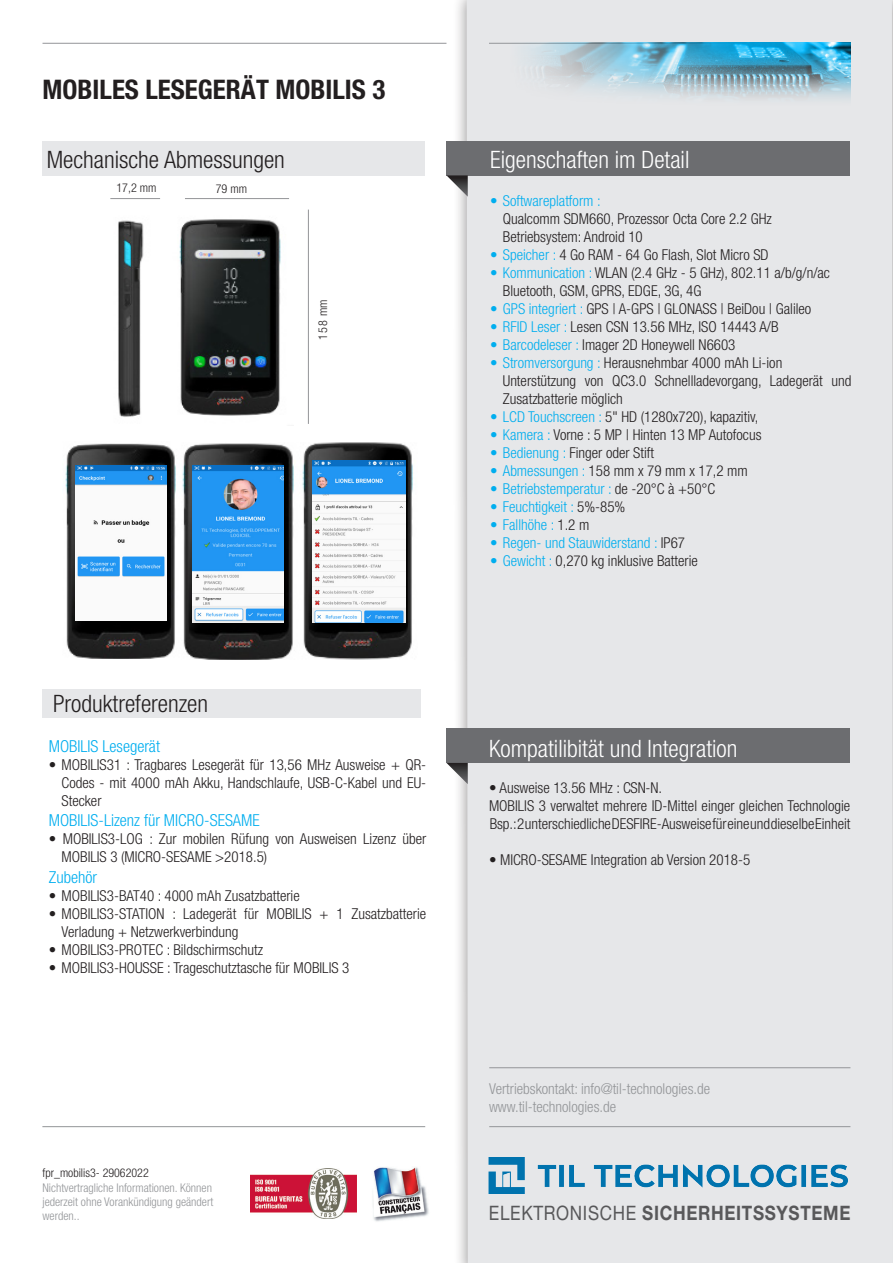
<style>
.page{position:relative;width:893px;height:1263px;background:#fff}
.page>*{position:absolute;margin:0;border:0;box-sizing:border-box;transform-origin:0 0}
.t1{font:700 condensed 27px "Helvetica Neue";color:#231f20}
.t2{font:300 condensed 24px "Helvetica Neue";color:#fff}
.t3{font:300 condensed 24px "Helvetica Neue";color:#231f20}
.t4{font:700 19.95px "Helvetica Neue";letter-spacing:.04em;color:#58585a;scale:.86 1}
.t5{font:300 condensed 16.5px "Helvetica Neue";color:#00aeef}
.t6{font:300 condensed 15px/18px "Helvetica Neue";color:#231f20}
.t7{font:300 condensed 15px "Helvetica Neue";color:#00aeef}
.t8{font:300 condensed 15px "Helvetica Neue";color:#939598}
.t9{font:300 condensed 12.15px "Helvetica Neue";color:#231f20}
.t10{font:300 condensed 12px/14.4px "Helvetica Neue";color:#939598;text-align:justify}
.t11{font:300 condensed 12px "Helvetica Neue";color:#231f20}
.s1{color:#00aeef}
.s2{color:#231f20}
.s3{font-weight:400}
</style>
<div class="page">
<div style="left:43px;top:141px;width:382px;height:34px;background:#e6e7e9"></div>
<div style="left:453px;top:0;width:440px;height:1263px;background:#231f20;opacity:.5"></div>
<div style="left:467px;top:0;width:426px;height:1263px;background:#e6e7e9"></div>
<hr style="left:43px;top:43px;width:403px;height:1px;background:#939598">
<hr style="left:489px;top:1067px;width:361px;height:1px;background:#939598">
<img style="left:489px;top:43px;width:361px;height:63px">
<img style="left:250px;top:1169px;width:107px;height:49px">
<hr style="left:42px;top:1126px;width:383px;height:1px;background:#939598">
<hr style="left:489px;top:1126px;width:361px;height:1px;background:#939598">
<div style="left:446px;top:141px;width:404px;height:34px;background:#6c6d70"></div>
<svg style="left:446px;top:175px;width:22px;height:22px"></svg>
<img style="left:489px;top:1157px;width:358px;height:36px">
<div style="left:446px;top:729px;width:404px;height:34px;background:#6c6d70"></div>
<svg style="left:446px;top:763px;width:22px;height:21px"></svg>
<div style="left:42px;top:689px;width:379px;height:28px;background:#e6e7e9"></div>
<img style="left:373px;top:1167px;width:56px;height:55px">
<img style="left:118px;top:219px;width:163px;height:198px">
<hr style="left:185px;top:198px;width:104px;height:1px;background:#939598">
<hr style="left:308px;top:210px;width:1px;height:214px;background:#939598">
<hr style="left:110px;top:198px;width:50px;height:1px;background:#939598">
<img style="left:65px;top:442px;width:348px;height:217px">
<img style="left:76px;top:465px;width:91px;height:156px">
<img style="left:192px;top:465px;width:92px;height:157px">
<img style="left:312px;top:460px;width:93px;height:162px">
<p class="t1" style="left:43px;top:73px;width:344px">MOBILES LESEGERÄT MOBILIS 3</p>
<p class="t3" style="left:47px;top:146px;width:240px">Mechanische Abmessungen</p>
<p class="t9" style="left:116px;top:181px;width:41px">17,2 mm</p>
<p class="t9" style="left:216px;top:182px;width:33px">79 mm</p>
<p class="t9" style="left:316px;top:340px;width:42px;rotate:-90deg">158 mm</p>
<p class="t3" style="left:53px;top:690px;width:157px">Produktreferenzen</p>
<p class="t5" style="left:49px;top:737px;width:113px">MOBILIS Lesegerät</p>
<p class="t6" style="left:62px;top:756px;width:366px;text-align:justify;text-indent:-13px">• MOBILIS31 : Tragbares Lesegerät für 13,56 MHz Ausweise + QR-Codes - mit 4000 mAh Akku, Handschlaufe, USB-C-Kabel und EU-Stecker</p>
<p class="t5" style="left:49px;top:810px;width:213px">MOBILIS-Lizenz für MICRO-SESAME</p>
<p class="t6" style="left:62px;top:829px;width:366px;text-indent:-13px">• MOBILIS3-LOG : Zur mobilen Rüfung von Ausweisen Lizenz über<br>MOBILIS 3 (MICRO-SESAME &gt;2018.5)</p>
<p class="t5" style="left:49px;top:868px;width:50px">Zubehör</p>
<p class="t6" style="left:49px;top:887px;width:252px">• MOBILIS3-BAT40 : 4000 mAh Zusatzbatterie</p>
<p class="t6" style="left:62px;top:905px;width:366px;text-indent:-13px">• MOBILIS3-STATION : Ladegerät für MOBILIS + 1 Zusatzbatterie<br>Verladung + Netzwerkverbindung</p>
<p class="t6" style="left:49px;top:941px;width:216px">• MOBILIS3-PROTEC : Bildschirmschutz</p>
<p class="t6" style="left:49px;top:959px;width:302px">• MOBILIS3-HOUSSE : Trageschutztasche für MOBILIS 3</p>
<p class="t11" style="left:43px;top:1166px;width:108px">fpr_mobilis3- 29062022</p>
<p class="t10" style="left:43px;top:1180px;width:172px">Nichtvertragliche Informationen. Können jederzeit ohne Vorankündigung geändert werden..</p>
<p class="t2" style="left:490px;top:146px;width:201px">Eigenschaften im Detail</p>
<p class="t7" style="left:490px;top:192px;width:112px">• Softwareplatform :</p>
<p class="t6" style="left:503px;top:209px;width:270px">Qualcomm SDM660, Prozessor Octa Core 2.2 GHz</p>
<p class="t6" style="left:503px;top:227px;width:141px">Betriebsystem: Android 10</p>
<p class="t6" style="left:490px;top:245px;width:280px"><span class="s1">• Speicher :</span> 4 Go RAM - 64 Go Flash, Slot Micro SD</p>
<p class="t6" style="left:490px;top:263px;width:341px"><span class="s1">• Kommunication :</span> WLAN (2.4 GHz - 5 GHz), 802.11 a/b/g/n/ac</p>
<p class="t6" style="left:503px;top:281px;width:200px">Bluetooth, GSM, GPRS, EDGE, 3G, 4G</p>
<p class="t6" style="left:490px;top:299px;width:323px"><span class="s1">• GPS integriert :</span> GPS | A-GPS | GLONASS | BeiDou | Galileo</p>
<p class="t6" style="left:490px;top:317px;width:290px"><span class="s1">• RFID Leser :</span> Lesen CSN 13.56 MHz, ISO 14443 A/B</p>
<p class="t6" style="left:490px;top:335px;width:247px"><span class="s1">• Barcodeleser :</span> Imager 2D Honeywell N6603</p>
<p class="t6" style="left:490px;top:353px;width:294px"><span class="s1">• Stromversorgung :</span> Herausnehmbar 4000 mAh Li-ion</p>
<p class="t6" style="left:503px;top:371px;width:350px">Unterstützung von QC3.0 Schnellladevorgang, Ladegerät und<br>Zusatzbatterie möglich</p>
<p class="t6" style="left:490px;top:407px;width:270px"><span class="s1">• LCD Touchscreen :</span> 5" HD (1280x720), kapazitiv,</p>
<p class="t6" style="left:490px;top:425px;width:273px"><span class="s1">• Kamera :</span> Vorne : 5 MP | Hinten 13 MP Autofocus</p>
<p class="t6" style="left:490px;top:443px;width:165px"><span class="s1">• Bedienung :</span> Finger oder Stift</p>
<p class="t6" style="left:490px;top:461px;width:259px"><span class="s1">• Abmessungen :</span> 158 mm x 79 mm x 17,2 mm</p>
<p class="t7" style="left:490px;top:480px;width:227px">• Betriebstemperatur : <span class="s2">de -20°C à +50°C</span></p>
<p class="t7" style="left:490px;top:498px;width:137px">• Feuchtigkeit : <span class="s2">5%-85%</span></p>
<p class="t7" style="left:490px;top:516px;width:101px">• Fallhöhe : <span class="s2">1.2 m</span></p>
<p class="t7" style="left:490px;top:534px;width:197px">• Regen- und Stauwiderstand : <span class="s2">IP67</span></p>
<p class="t6" style="left:490px;top:551px;width:209px"><span class="s1">• Gewicht :</span> 0,270 kg inklusive Batterie</p>
<p class="t2" style="left:489px;top:734px;width:250px">Kompatilibität und Integration</p>
<p class="t6" style="left:489px;top:778px;width:174px">• Ausweise 13.56 MHz : CSN-N.</p>
<p class="t6" style="left:489px;top:796px;width:363px">MOBILIS 3 verwaltet mehrere ID-Mittel einger gleichen Technologie</p>
<p class="t6" style="left:490px;top:814px;width:362px">Bsp. : 2 unterschiedliche DESFIRE-Ausweise für eine und dieselbe Einheit</p>
<p class="t6" style="left:489px;top:850px;width:263px">• MICRO-SESAME Integration ab Version 2018-5</p>
<p class="t8" style="left:489px;top:1080px;width:223px">Vertriebskontakt: info@til-technologies.de</p>
<p class="t8" style="left:489px;top:1098px;width:129px">www.til-technologies.de</p>
<p class="t4" style="left:489px;top:1201px;width:422px"><span class="s3">ELEKTRONISCHE</span> SICHERHEITSSYSTEME</p>
</div>
